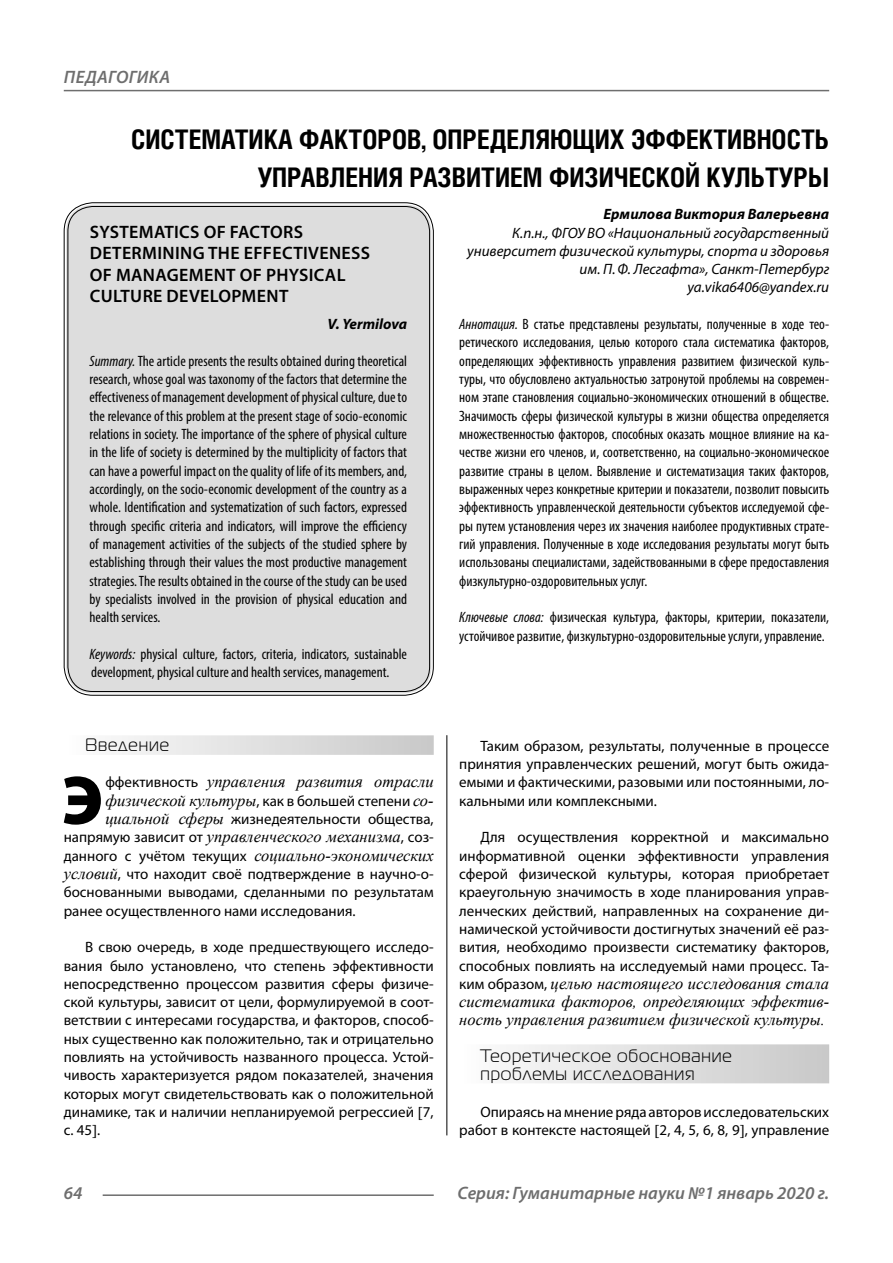
<style>
.page{position:relative;width:893px;height:1263px;background:#fff}
.page>*{position:absolute;margin:0;border:0;box-sizing:border-box;transform-origin:0 0}
.Bukvica{font:900 69.3px "Myriad Pro";color:#000}
.Header{font:700 27px/37.5px "Helios Cond C";color:#000;text-align:right}
.Header-eng{font:600 18px/21.6px "Myriad Pro";letter-spacing:.02em;color:#000}
.t1{font:italic 600 18px "Myriad Pro";color:#6e6e6e}
.Subheader_2lines{font:18px/18.3px "Magistral C";letter-spacing:.05em;color:#000}
.Subheader{font:18px "Magistral C";letter-spacing:.05em;color:#000}
.Bukvica-2{font:italic 16.5px/18.3px "Times New Roman";color:#000}
.Normal{font:italic 16.5px/18.3px "Times New Roman";color:#000;text-align:justify}
.Normal-2{font:15px/18.3px "Myriad Pro";color:#000;text-align:justify}
.Annotation-rus{font:condensed 15px/18.3px "Myriad Pro";color:#000;text-align:justify}
.Annotation-eng{font:condensed 15px/18.3px "Myriad Pro";color:#000;text-align:justify}
.Bukvica-3{font:15px/18.3px "Myriad Pro";color:#000;text-align:justify}
.Author-doc{font:italic 15px/18.3px "Myriad Pro";color:#000;text-align:right}
.Author{font:italic 700 15px "Myriad Pro";color:#000}
.Author-email{font:italic 15px "Myriad Pro";color:#000}
.Author-eng{font:italic 700 15px "Myriad Pro";color:#000}
.s1{font-style:italic}
.s2{font-family:"Myriad Pro";font-style:normal;font-size:15px}
.s3{font-family:"Times New Roman";font-style:italic;font-size:16.5px}
</style>
<div class="page">
<hr style="left:446px;top:128px;width:1px;height:1007px;background:#000">
<div style="left:43px;top:0;width:786px;height:735px;background:#fff"></div>
<div style="left:64px;top:735px;width:370px;height:20px;background:linear-gradient(to right,#fdfdfd,#c8c8c8)"></div>
<div style="left:459px;top:1044px;width:370px;height:39px;background:linear-gradient(to right,#fdfdfd,#c8c8c8)"></div>
<div style="left:66px;top:205px;width:365px;height:488px;background:#ddd;border-radius:27px"></div>
<hr style="left:103px;top:1194px;width:331px;height:2px;background:#6e6e6e">
<hr style="left:64px;top:90px;width:765px;height:1px;background:#6e6e6e">
<p class="t1" style="left:64px;top:66px;width:24px">Педагогика</p>
<p class="Header" style="left:131px;top:120px;width:700px">СИСТЕМАТИКА ФАКТОРОВ, ОПРЕДЕЛЯЮЩИХ ЭФФЕКТИВНОСТЬ<br>УПРАВЛЕНИЯ РАЗВИТИЕМ ФИЗИЧЕСКОЙ КУЛЬТУРЫ</p>
<p class="Author" style="left:603px;top:204px;width:227px">Ермилова Виктория Валерьевна</p>
<p class="Author-doc" style="left:467px;top:223px;width:363px">К.п.н., ФГОУ ВО «Национальный государственный университет физической культуры, спорта и здоровья им. П.Ф. Лесгафта», Санкт-Петербург</p>
<p class="Author-email" style="left:687px;top:278px;width:143px">ya.vika6406@yandex.ru</p>
<p class="Annotation-rus" style="left:459px;top:315px;width:371px"><span class="s1">Аннотация.</span> В статье представлены результаты, полученные в ходе тео&shy;ретического исследования, целью которого стала систематика факторов, определяющих эффективность управления развитием физической куль&shy;туры, что обусловлено актуальностью затронутой проблемы на современ&shy;ном этапе становления социально-экономических отношений в обществе.<br>Значимость сферы физической культуры в жизни общества определяется множественностью факторов, способных оказать мощное влияние на ка&shy;честве жизни его членов, и, соответственно, на социально-экономическое развитие страны в целом. Выявление и систематизация таких факторов, выраженных через конкретные критерии и показатели, позволит повысить эффективность управленческой деятельности субъектов исследуемой сфе&shy;ры путем установления через их значения наиболее продуктивных страте&shy;гий управления. Полученные в ходе исследования результаты могут быть использованы специалистами, задействованными в сфере предоставления физкультурно-оздоровительных услуг.</p>
<p class="Annotation-rus" style="left:459px;top:608px;width:371px"><span class="s1">Ключевые слова:</span> физическая культура, факторы, критерии, показатели, устойчивое развитие, физкультурно-оздоровительные услуги, управление.</p>
<p class="Header-eng" style="left:90px;top:220px;width:282px">SYSTEMATICS OF FACTORS<br>DETERMINING THE EFFECTIVENESS<br>OF MANAGEMENT OF PHYSICAL<br>CULTURE DEVELOPMENT</p>
<p class="Author-eng" style="left:328px;top:314px;width:81px">V. Yermilova</p>
<p class="Annotation-eng" style="left:90px;top:351px;width:319px"><span class="s1">Summary.</span> The article presents the results obtained during theoretical research, whose goal was taxonomy of the factors that determine the effectiveness of management development of physical culture, due to the relevance of this problem at the present stage of socio-economic relations in society. The importance of the sphere of physical culture in the life of society is determined by the multiplicity of factors that can have a powerful impact on the quality of life of its members, and, accordingly, on the socio-economic development of the country as a whole. Identification and systematization of such factors, expressed through specific criteria and indicators, will improve the efficiency of management activities of the subjects of the studied sphere by establishing through their values the most productive management strategies. The results obtained in the course of the study can be used by specialists involved in the provision of physical education and health services.</p>
<p class="Annotation-eng" style="left:90px;top:645px;width:319px"><span class="s1">Keywords:</span> physical culture, factors, criteria, indicators, sustainable development, physical culture and health services, management.</p>
<p class="Subheader" style="left:85px;top:735px;width:86px">Введение</p>
<p class="Bukvica" style="left:62px;top:754px;width:43px">Э</p>
<p class="Bukvica-2" style="left:105px;top:772px;width:330px"><span class="s2">ффективность</span> управления развития отрасли физической культуры<span class="s2">, как в большей степени</span> со-</p>
<p class="Bukvica-3" style="left:105px;top:809px;width:330px"><span class="s3">циальной сферы</span> жизнедеятельности общества,</p>
<p class="Bukvica-2" style="left:64px;top:827px;width:371px"><span class="s2">напрямую зависит от</span> управленческого механизма<span class="s2">, соз&shy;данного с учётом текущих</span> социально-экономических</p>
<p class="Bukvica-3" style="left:64px;top:864px;width:371px"><span class="s3">условий</span>, что находит своё подтверждение в научно-о&shy;боснованными выводами, сделанными по результатам ранее осуществленного нами исследования.</p>
<p class="Normal-2" style="left:64px;top:938px;width:371px;text-indent:21px">В свою очередь, в ходе предшествующего исследо&shy;вания было установлено, что степень эффективности непосредственно процессом развития сферы физиче&shy;ской культуры, зависит от цели, формулируемой в соот&shy;ветствии с интересами государства, и факторов, способ&shy;ных существенно как положительно, так и отрицательно повлиять на устойчивость названного процесса. Устой&shy;чивость характеризуется рядом показателей, значения которых могут свидетельствовать как о положительной динамике, так и наличии непланируемой регрессией 7, с. 45 .</p>
<p class="Normal-2" style="left:459px;top:736px;width:371px;text-indent:21px">Таким образом, результаты, полученные в процессе принятия управленческих решений, могут быть ожида&shy;емыми и фактическими, разовыми или постоянными, ло&shy;кальными или комплексными.</p>
<p class="Normal-2" style="left:459px;top:828px;width:371px;text-indent:21px">Для осуществления корректной и максимально информативной оценки эффективности управления сферой физической культуры, которая приобретает краеугольную значимость в ходе планирования управ&shy;ленческих действий, направленных на сохранение ди&shy;намической устойчивости достигнутых значений её раз&shy;вития, необходимо произвести систематику факторов, способных повлиять на исследуемый нами процесс. Та-</p>
<p class="Normal" style="left:459px;top:974px;width:371px"><span class="s2">ким образом,</span> целью настоящего исследования стала систематика факторов, определяющих эффектив&shy;ность управления развитием физической культуры.</p>
<p class="Subheader_2lines" style="left:480px;top:1047px;width:253px">Теоретическое обоснование проблемы исследования</p>
<p class="Normal-2" style="left:459px;top:1103px;width:371px;text-align:right">Опираясь на мнение ряда авторов исследовательских работ в контексте настоящей 2, 4, 5, 6, 8, 9 , управление</p>
<p class="t1" style="left:64px;top:1182px;width:20px">64</p>
<p class="t1" style="left:458px;top:1182px;width:373px">Серия: Гуманитарные науки №1 январь 2020 г.</p>
</div>
